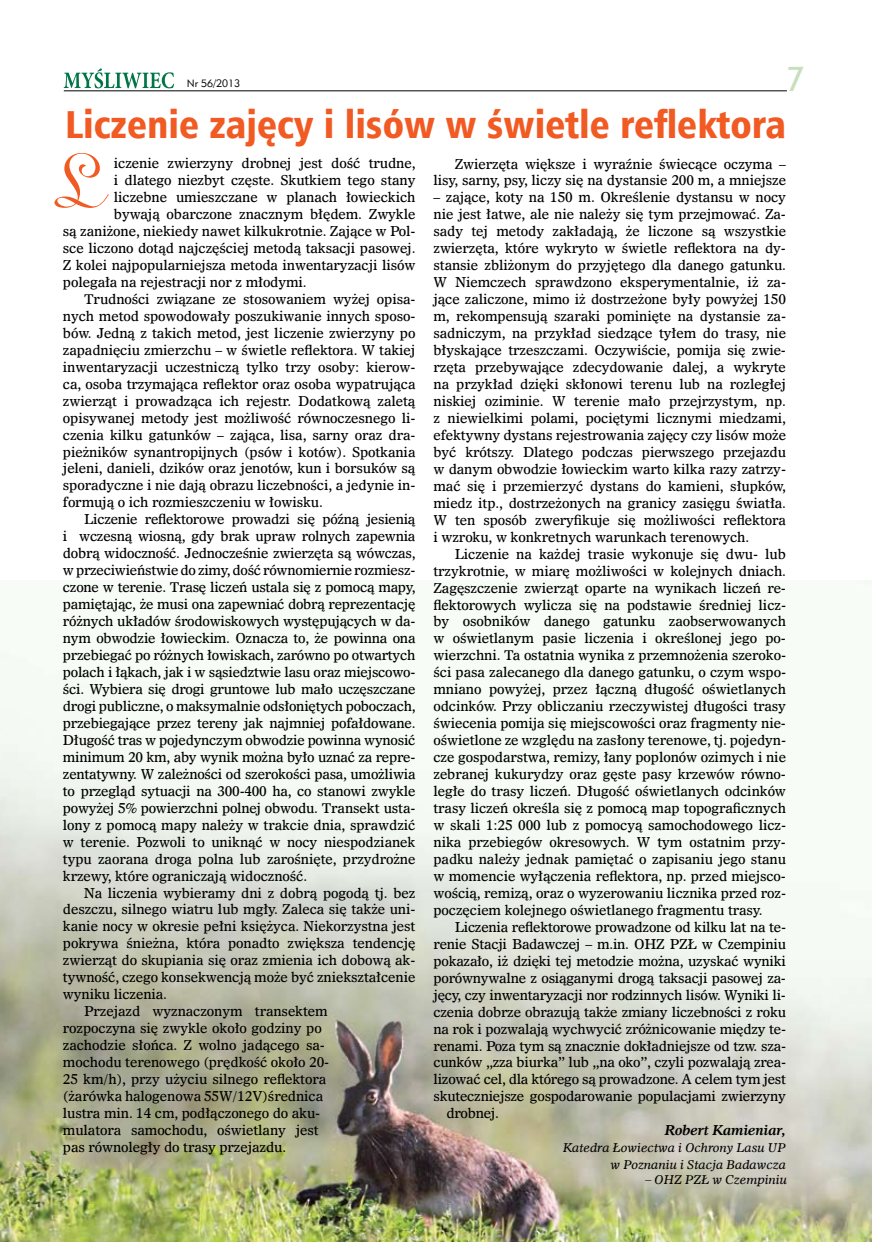
<style>
.page{position:relative;width:872px;height:1242px;background:#fff}
.page>*{position:absolute;margin:0;border:0;box-sizing:border-box;transform-origin:0 0}
.t1{font:85.95px "Typo Upright EU";color:#f15a22}
.t2{font:39px "Humnst 777 Blk Cn EU";color:#f15a22}
.t3{font:31.5px "Geometr 212 Cn EU";color:#c8dfbe}
.t4{font:13.5px/17px "Dutch 811 EU";letter-spacing:-.01em;color:#000;text-align:justify}
.t5{font:italic 700 13.5px "Dutch 811 EU";letter-spacing:-.01em;color:#000}
.t6{font:italic 12px/17px "Dutch 811 EU";letter-spacing:-.01em;color:#000;text-align:right}
.t7{font:10.5px "Geometric 415 Lt EU";color:#000}
</style>
<div class="page">
<hr style="left:64px;top:90px;width:723px;height:1px;background:#000">
<svg style="left:64px;top:68px;width:110px;height:20px"></svg>
<img style="left:0;top:580px;width:872px;height:662px">
<p class="t7" style="left:187px;top:77px;width:55px">Nr 56/2013</p>
<h3 class="t3" style="left:787px;top:58px;width:19px">7</h3>
<h2 class="t2" style="left:65px;top:100px;width:722px">Liczenie zajęcy i lisów w świetle reflektora</h2>
<h1 class="t1" style="left:54px;top:135px;width:48px">L</h1>
<p class="t4" style="left:114px;top:155px;width:303px">iczenie zwierzyny drobnej jest dość trudne,</p>
<p class="t4" style="left:114px;top:172px;width:303px">i dlatego niezbyt częste. Skutkiem tego stany</p>
<p class="t4" style="left:114px;top:189px;width:303px">liczebne umieszczane w planach łowieckich</p>
<p class="t4" style="left:114px;top:206px;width:303px">bywają obarczone znacznym błędem. Zwykle</p>
<p class="t4" style="left:63px;top:223px;width:354px">są zaniżone, niekiedy nawet kilkukrotnie. Zające w Pol-</p>
<p class="t4" style="left:63px;top:240px;width:354px">sce liczono dotąd najczęściej metodą taksacji pasowej.</p>
<p class="t4" style="left:63px;top:257px;width:354px">Z kolei najpopularniejsza metoda inwentaryzacji lisów</p>
<p class="t4" style="left:63px;top:274px;width:245px">polegała na rejestracji nor z młodymi.</p>
<p class="t4" style="left:84px;top:291px;width:333px">Trudności związane ze stosowaniem wyżej opisa-</p>
<p class="t4" style="left:63px;top:308px;width:354px">nych metod spowodowały poszukiwanie innych sposo-</p>
<p class="t4" style="left:63px;top:325px;width:354px">bów. Jedną z takich metod, jest liczenie zwierzyny po</p>
<p class="t4" style="left:63px;top:342px;width:354px">zapadnięciu zmierzchu – w świetle reflektora. W takiej</p>
<p class="t4" style="left:63px;top:359px;width:354px">inwentaryzacji uczestniczą tylko trzy osoby: kierow-</p>
<p class="t4" style="left:63px;top:376px;width:354px">ca, osoba trzymająca reflektor oraz osoba wypatrująca</p>
<p class="t4" style="left:63px;top:392px;width:354px">zwierząt i prowadząca ich rejestr. Dodatkową zaletą</p>
<p class="t4" style="left:63px;top:409px;width:354px">opisywanej metody jest możliwość równoczesnego li-</p>
<p class="t4" style="left:63px;top:426px;width:354px">czenia kilku gatunków – zająca, lisa, sarny oraz dra-</p>
<p class="t4" style="left:63px;top:443px;width:354px">pieżników synantropijnych (psów i kotów). Spotkania</p>
<p class="t4" style="left:63px;top:460px;width:354px">jeleni, danieli, dzików oraz jenotów, kun i borsuków są</p>
<p class="t4" style="left:63px;top:477px;width:354px">sporadyczne i nie dają obrazu liczebności, a jedynie in-</p>
<p class="t4" style="left:63px;top:494px;width:261px">formują o ich rozmieszczeniu w łowisku.</p>
<p class="t4" style="left:84px;top:511px;width:333px">Liczenie reflektorowe prowadzi się późną jesienią</p>
<p class="t4" style="left:63px;top:528px;width:354px">i wczesną wiosną, gdy brak upraw rolnych zapewnia</p>
<p class="t4" style="left:63px;top:545px;width:354px">dobrą widoczność. Jednocześnie zwierzęta są wówczas,</p>
<p class="t4" style="left:63px;top:562px;width:354px">w przeciwieństwie do zimy, dość równomiernie rozmiesz-</p>
<p class="t4" style="left:63px;top:579px;width:354px">czone w terenie. Trasę liczeń ustala się z pomocą mapy,</p>
<p class="t4" style="left:63px;top:596px;width:354px">pamiętając, że musi ona zapewniać dobrą reprezentację</p>
<p class="t4" style="left:63px;top:613px;width:354px">różnych układów środowiskowych występujących w da-</p>
<p class="t4" style="left:63px;top:630px;width:354px">nym obwodzie łowieckim. Oznacza to, że powinna ona</p>
<p class="t4" style="left:63px;top:647px;width:354px">przebiegać po różnych łowiskach, zarówno po otwartych</p>
<p class="t4" style="left:63px;top:664px;width:354px">polach i łąkach, jak i w sąsiedztwie lasu oraz miejscowo-</p>
<p class="t4" style="left:63px;top:681px;width:354px">ści. Wybiera się drogi gruntowe lub mało uczęszczane</p>
<p class="t4" style="left:63px;top:698px;width:354px">drogi publiczne, o maksymalnie odsłoniętych poboczach,</p>
<p class="t4" style="left:63px;top:715px;width:354px">przebiegające przez tereny jak najmniej pofałdowane.</p>
<p class="t4" style="left:63px;top:732px;width:354px">Długość tras w pojedynczym obwodzie powinna wynosić</p>
<p class="t4" style="left:63px;top:749px;width:354px">minimum 20 km, aby wynik można było uznać za repre-</p>
<p class="t4" style="left:63px;top:766px;width:354px">zentatywny. W zależności od szerokości pasa, umożliwia</p>
<p class="t4" style="left:63px;top:782px;width:354px">to przegląd sytuacji na 300-400 ha, co stanowi zwykle</p>
<p class="t4" style="left:63px;top:799px;width:354px">powyżej 5% powierzchni polnej obwodu. Transekt usta-</p>
<p class="t4" style="left:63px;top:816px;width:354px">lony z pomocą mapy należy w trakcie dnia, sprawdzić</p>
<p class="t4" style="left:63px;top:833px;width:354px">w terenie. Pozwoli to uniknąć w nocy niespodzianek</p>
<p class="t4" style="left:63px;top:850px;width:354px">typu zaorana droga polna lub zarośnięte, przydrożne</p>
<p class="t4" style="left:63px;top:867px;width:246px">krzewy, które ograniczają widoczność.</p>
<p class="t4" style="left:84px;top:884px;width:333px">Na liczenia wybieramy dni z dobrą pogodą tj. bez</p>
<p class="t4" style="left:63px;top:901px;width:354px">deszczu, silnego wiatru lub mgły. Zaleca się także uni-</p>
<p class="t4" style="left:63px;top:918px;width:354px">kanie nocy w okresie pełni księżyca. Niekorzystna jest</p>
<p class="t4" style="left:63px;top:935px;width:354px">pokrywa śnieżna, która ponadto zwiększa tendencję</p>
<p class="t4" style="left:63px;top:952px;width:354px">zwierząt do skupiania się oraz zmienia ich dobową ak-</p>
<p class="t4" style="left:63px;top:969px;width:354px">tywność, czego konsekwencją może być zniekształcenie</p>
<p class="t4" style="left:63px;top:986px;width:106px">wyniku liczenia.</p>
<p class="t4" style="left:84px;top:1003px;width:245px">Przejazd wyznaczonym transektem</p>
<p class="t4" style="left:63px;top:1020px;width:260px">rozpoczyna się zwykle około godziny po</p>
<p class="t4" style="left:63px;top:1037px;width:263px">zachodzie słońca. Z wolno jadącego sa-</p>
<p class="t4" style="left:63px;top:1054px;width:268px">mochodu terenowego (prędkość około 20-</p>
<p class="t4" style="left:63px;top:1071px;width:265px">25 km/h), przy użyciu silnego reflektora</p>
<p class="t4" style="left:63px;top:1088px;width:262px">(żarówka halogenowa 55W/12V)średnica</p>
<p class="t4" style="left:63px;top:1105px;width:259px">lustra min. 14 cm, podłączonego do aku-</p>
<p class="t4" style="left:63px;top:1122px;width:257px">mulatora samochodu, oświetlany jest</p>
<p class="t4" style="left:63px;top:1139px;width:225px">pas równoległy do trasy przejazdu.</p>
<p class="t4" style="left:433px;top:155px;width:354px;text-align:right">Zwierzęta większe i wyraźnie świecące oczyma – lisy, sarny, psy, liczy się na dystansie 200 m, a mniejsze</p>
<p class="t4" style="left:433px;top:189px;width:354px">– zające, koty na 150 m. Określenie dystansu w nocy nie jest łatwe, ale nie należy się tym przejmować. Za&shy;sady tej metody zakładają, że liczone są wszystkie zwierzęta, które wykryto w świetle reflektora na dy&shy;stansie zbliżonym do przyjętego dla danego gatunku.<br>W Niemczech sprawdzono eksperymentalnie, iż za&shy;jące zaliczone, mimo iż dostrzeżone były powyżej 150 m, rekompensują szaraki pominięte na dystansie za&shy;sadniczym, na przykład siedzące tyłem do trasy, nie błyskające trzeszczami. Oczywiście, pomija się zwie&shy;rzęta przebywające zdecydowanie dalej, a wykryte na przykład dzięki skłonowi terenu lub na rozległej niskiej oziminie. W terenie mało przejrzystym, np. z niewielkimi polami, pociętymi licznymi miedzami, efektywny dystans rejestrowania zajęcy czy lisów może być krótszy. Dlatego podczas pierwszego przejazdu w danym obwodzie łowieckim warto kilka razy zatrzy&shy;mać się i przemierzyć dystans do kamieni, słupków, miedz itp., dostrzeżonych na granicy zasięgu światła.<br>W ten sposób zweryfikuje się możliwości reflektora i wzroku, w konkretnych warunkach terenowych.</p>
<p class="t4" style="left:433px;top:545px;width:354px;text-indent:21px">Liczenie na każdej trasie wykonuje się dwu- lub trzykrotnie, w miarę możliwości w kolejnych dniach.<br>Zagęszczenie zwierząt oparte na wynikach liczeń re&shy;flektorowych wylicza się na podstawie średniej licz&shy;by osobników danego gatunku zaobserwowanych w oświetlanym pasie liczenia i określonej jego po&shy;wierzchni. Ta ostatnia wynika z przemnożenia szeroko&shy;ści pasa zalecanego dla danego gatunku, o czym wspo&shy;mniano powyżej, przez łączną długość oświetlanych odcinków. Przy obliczaniu rzeczywistej długości trasy świecenia pomija się miejscowości oraz fragmenty nie&shy;oświetlone ze względu na zasłony terenowe, tj. pojedyn&shy;cze gospodarstwa, remizy, łany poplonów ozimych i nie zebranej kukurydzy oraz gęste pasy krzewów równo&shy;ległe do trasy liczeń. Długość oświetlanych odcinków trasy liczeń określa się z pomocą map topograficznych w skali 1:25 000 lub z pomocyą samochodowego licz&shy;nika przebiegów okresowych. W tym ostatnim przy&shy;padku należy jednak pamiętać o zapisaniu jego stanu w momencie wyłączenia reflektora, np. przed miejsco&shy;wością, remizą, oraz o wyzerowaniu licznika przed roz&shy;poczęciem kolejnego oświetlanego fragmentu trasy.</p>
<p class="t4" style="left:455px;top:918px;width:333px">Liczenia reflektorowe prowadzone od kilku lat na te-</p>
<p class="t4" style="left:433px;top:935px;width:354px">renie Stacji Badawczej – m.in. OHZ PZŁ w Czempiniu</p>
<p class="t4" style="left:433px;top:952px;width:354px">pokazało, iż dzięki tej metodzie można, uzyskać wyniki</p>
<p class="t4" style="left:433px;top:969px;width:354px">porównywalne z osiąganymi drogą taksacji pasowej za-</p>
<p class="t4" style="left:433px;top:986px;width:354px">jęcy, czy inwentaryzacji nor rodzinnych lisów. Wyniki li-</p>
<p class="t4" style="left:433px;top:1003px;width:354px">czenia dobrze obrazują także zmiany liczebności z roku</p>
<p class="t4" style="left:433px;top:1020px;width:354px">na rok i pozwalają wychwycić zróżnicowanie między te-</p>
<p class="t4" style="left:433px;top:1037px;width:354px">renami. Poza tym są znacznie dokładniejsze od tzw. sza-</p>
<p class="t4" style="left:433px;top:1054px;width:354px">cunków „zza biurka” lub „na oko”, czyli pozwalają zrea-</p>
<p class="t4" style="left:433px;top:1071px;width:354px">lizować cel, dla którego są prowadzone. A celem tym jest</p>
<p class="t4" style="left:433px;top:1088px;width:354px">skuteczniejsze gospodarowanie populacjami zwierzyny</p>
<p class="t4" style="left:446px;top:1105px;width:54px">drobnej.</p>
<p class="t5" style="left:665px;top:1121px;width:123px">Robert Kamieniar,</p>
<p class="t6" style="left:563px;top:1139px;width:224px">Katedra Łowiectwa i Ochrony Lasu UP w Poznaniu i Stacja Badawcza</p>
<p class="t6" style="left:645px;top:1171px;width:143px">– OHZ PZŁ w Czempiniu</p>
</div>
